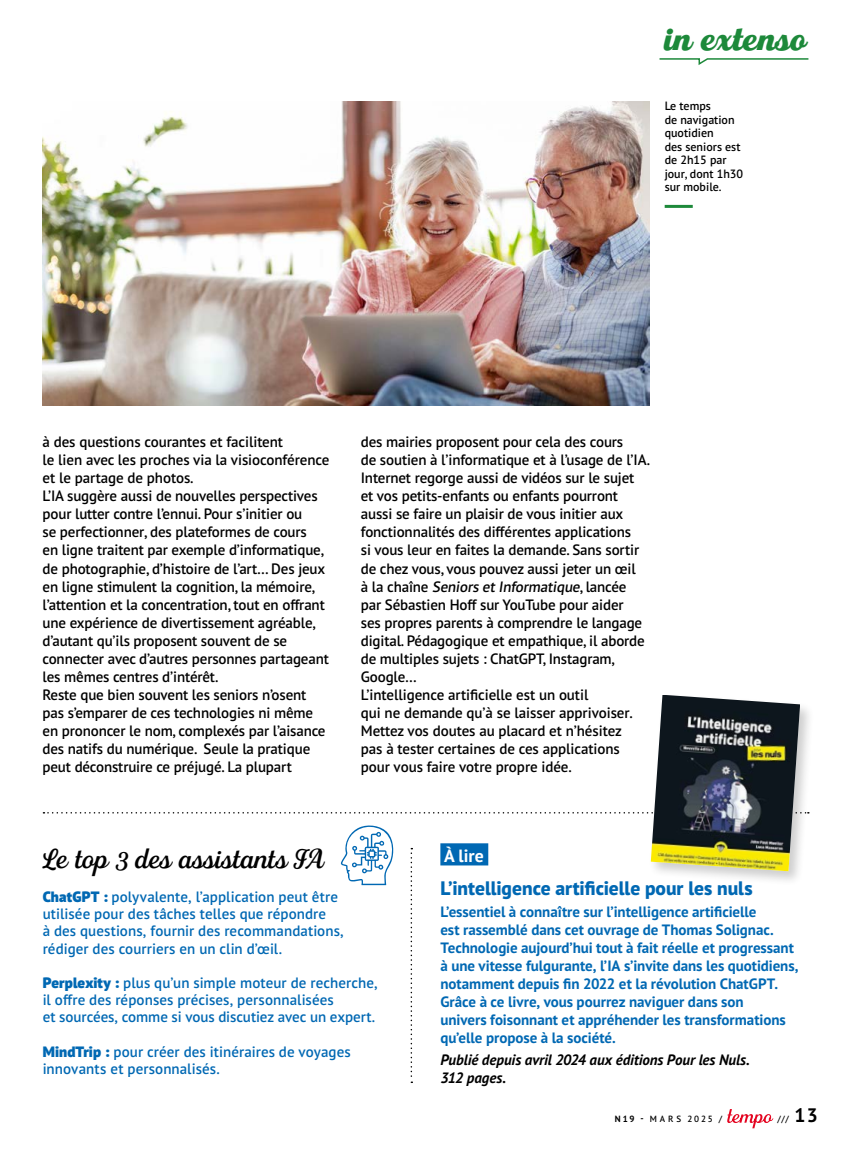
<style>
.page{position:relative;width:851px;height:1149px;background:#fff}
.page>*{position:absolute;margin:0;border:0;box-sizing:border-box;transform-origin:0 0}
.t1{font:900 34.5px "Fourth";color:#1d893a}
.t2{font:500 28.5px "Fourth";color:#000}
.texte_ok{font:800 19.5px "PT Sans Pro";color:#0068b3}
.t3{font:700 17.7px "PT Sans Pro";color:#fff}
.texte_ok-2{font:600 15px/18px "PT Sans Pro";letter-spacing:-.01em;color:#000}
.web{font:700 15px/18px "PT Sans Pro";letter-spacing:-.005em;color:#0068b3}
.texte_ok-3{font:600 15px/17.2px "PT Sans Pro";letter-spacing:.005em;color:#0068b3}
.web-2{font:italic 700 15px/18px "PT Sans Pro";letter-spacing:-.005em;color:#000}
.t4{font:600 12px/13.5px "PT Sans Pro";color:#000}
.t5{font:600 9px "PT Sans Pro";letter-spacing:.26em;color:#000}
.s1{font-weight:900}
.s2{font-weight:700}
.s3{font-weight:700;font-size:19.5px}
</style>
<div class="page">
<svg style="left:727px;top:1109px;width:46px;height:18px"></svg>
<svg style="left:659px;top:58px;width:150px;height:7px"></svg>
<hr style="left:664px;top:205px;width:28px;height:3px;background:#1d893a">
<img style="left:43px;top:101px;width:606px;height:304px">
<svg style="left:43px;top:695px;width:765px;height:387px"></svg>
<p class="t1" style="left:664px;top:19px;width:144px">in extenso</p>
<p class="t4" style="left:664px;top:99px;width:80px">Le temps<br>de navigation quotidien<br>des seniors est de 2h15 par jour, dont 1h30 sur mobile.</p>
<p class="texte_ok-2" style="left:43px;top:432px;width:288px">à des questions courantes et facilitent<br>le lien avec les proches via la visioconférence et le partage de photos.</p>
<p class="texte_ok-2" style="left:43px;top:486px;width:288px">L’IA suggère aussi de nouvelles perspectives pour lutter contre l’ennui. Pour s’initier ou<br>se perfectionner, des plateformes de cours<br>en ligne traitent par exemple d’informatique, de photographie, d’histoire de l’art… Des jeux en ligne stimulent la cognition, la mémoire, l’attention et la concentration, tout en offrant une expérience de divertissement agréable, d’autant qu’ils proposent souvent de se connecter avec d’autres personnes partageant les mêmes centres d’intérêt.</p>
<p class="texte_ok-2" style="left:43px;top:684px;width:284px">Reste que bien souvent les seniors n’osent pas s’emparer de ces technologies ni même en prononcer le nom, complexés par l’aisance des natifs du numérique. Seule la pratique peut déconstruire ce préjugé. La plupart</p>
<p class="texte_ok-2" style="left:361px;top:432px;width:291px">des mairies proposent pour cela des cours<br>de soutien à l’informatique et à l’usage de l’IA.<br>Internet regorge aussi de vidéos sur le sujet et vos petits-enfants ou enfants pourront aussi se faire un plaisir de vous initier aux fonctionnalités des différentes applications<br>si vous leur en faites la demande. Sans sortir de chez vous, vous pouvez aussi jeter un œil<br>à la c h aîn e Seniors et Informatique, la n cé e par Sébastien Hoff sur YouTube pour aider<br>ses propres parents à comprendre le langage digital. Pédagogique et empathique, il aborde de multiples sujets : ChatGPT, Instagram, Google…</p>
<p class="texte_ok-2" style="left:361px;top:684px;width:274px">L’intelligence artificielle est un outil<br>qui ne demande qu’à se laisser apprivoiser.<br>Mettez vos doutes au placard et n’hésitez pas à tester certaines de ces applications pour vous faire votre propre idée.</p>
<p class="t2" style="left:43px;top:841px;width:283px">Le top 3 des assistants IA</p>
<p class="texte_ok-3" style="left:43px;top:887px;width:302px"><span class="s1">ChatGPT :</span> polyvalente, l’application peut être utilisée pour des tâches telles que répondre<br>à des questions, fournir des recommandations, rédiger des courriers en un clin d’œil.</p>
<p class="texte_ok-3" style="left:43px;top:973px;width:336px"><span class="s1">Perplexity :</span> plus qu’un simple moteur de recherche, il offre des réponses précises, personnalisées<br>et sourcées, comme si vous discutiez avec un expert.</p>
<p class="texte_ok-3" style="left:43px;top:1042px;width:309px"><span class="s1">MindTrip :</span> pour créer des itinéraires de voyages innovants et personnalisés.</p>
<p class="t3" style="left:444px;top:843px;width:41px">À lire</p>
<p class="texte_ok" style="left:440px;top:874px;width:313px">L’intelligence artificielle pour les nuls</p>
<p class="web" style="left:440px;top:902px;width:359px">L’essentiel à connaître sur l’intelligence artificielle<br>est rassemblé dans cet ouvrage de Thomas Solignac.<br>Technologie aujourd’hui tout à fait réelle et progressant à une vitesse fulgurante, l’IA s’invite dans les quotidiens, notamment depuis fin 2022 et la révolution ChatGPT.<br>Grâce à ce livre, vous pourrez naviguer dans son<br>univers foisonnant et appréhender les transformations qu’elle propose à la société.</p>
<p class="web-2" style="left:440px;top:1050px;width:311px">Publié depuis avril 2024 aux éditions Pour les Nuls.<br>312 pages.</p>
<p class="t5" style="left:614px;top:1113px;width:109px"><span class="s2">N19 -</span> MARS 2025 /</p>
<p class="t5" style="left:777px;top:1113px;width:42px">/// <span class="s3">13</span></p>
</div>
